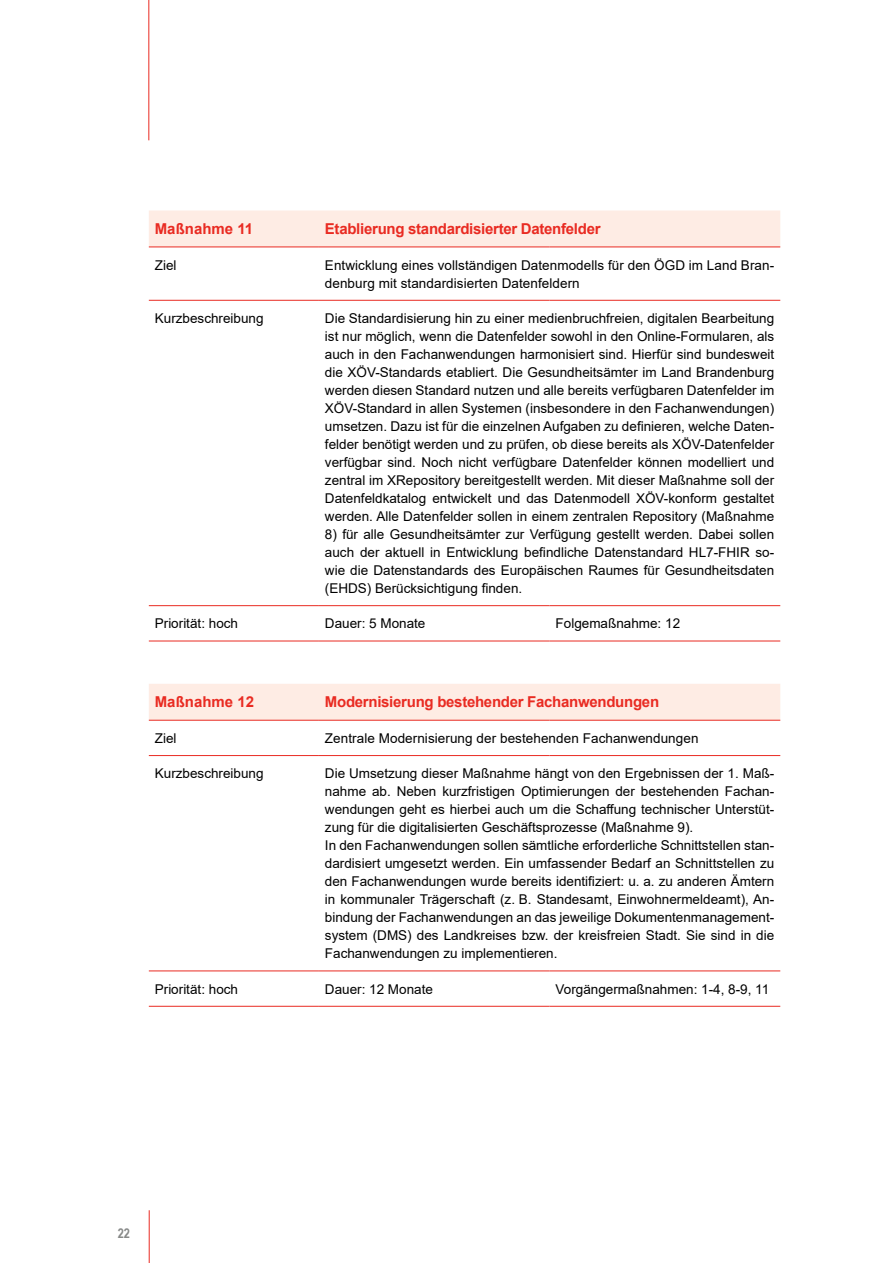
<style>
.page{position:relative;width:893px;height:1263px;background:#fff}
.page>*{position:absolute;margin:0;border:0;box-sizing:border-box;transform-origin:0 0}
.Fließtext{font:700 15px "Arial";letter-spacing:-.02em;color:#e92b22}
.Fließtext-2{font:700 15px "Arial";color:#e92b22}
.Fließtext-3{font:13.5px/18px "Arial";color:#000;text-align:justify}
.t1{font:700 13.5px "Arial Narrow";color:#878988}
</style>
<div class="page">
<hr style="left:148px;top:0;width:1px;height:140px;background:#e92b22">
<hr style="left:149px;top:1210px;width:1px;height:53px;background:#e92b22">
<div style="left:149px;top:210px;width:631px;height:37px;background:#feece4"></div>
<hr style="left:149px;top:300px;width:170px;height:1px;background:#e92b22">
<hr style="left:319px;top:300px;width:231px;height:1px;background:#e92b22">
<hr style="left:550px;top:300px;width:230px;height:1px;background:#e92b22">
<hr style="left:149px;top:605px;width:170px;height:1px;background:#e92b22">
<hr style="left:319px;top:605px;width:231px;height:1px;background:#e92b22">
<hr style="left:550px;top:605px;width:230px;height:1px;background:#e92b22">
<hr style="left:149px;top:641px;width:170px;height:1px;background:#e92b22">
<hr style="left:319px;top:641px;width:231px;height:1px;background:#e92b22">
<hr style="left:550px;top:641px;width:230px;height:1px;background:#e92b22">
<hr style="left:149px;top:247px;width:170px;height:1px;background:#e92b22">
<hr style="left:319px;top:247px;width:231px;height:1px;background:#e92b22">
<hr style="left:550px;top:247px;width:230px;height:1px;background:#e92b22">
<div style="left:149px;top:684px;width:631px;height:36px;background:#feece4"></div>
<hr style="left:149px;top:755px;width:170px;height:1px;background:#e92b22">
<hr style="left:319px;top:755px;width:231px;height:1px;background:#e92b22">
<hr style="left:550px;top:755px;width:230px;height:1px;background:#e92b22">
<hr style="left:149px;top:970px;width:170px;height:1px;background:#e92b22">
<hr style="left:319px;top:970px;width:231px;height:1px;background:#e92b22">
<hr style="left:550px;top:970px;width:230px;height:1px;background:#e92b22">
<hr style="left:149px;top:1006px;width:170px;height:1px;background:#e92b22">
<hr style="left:319px;top:1006px;width:231px;height:1px;background:#e92b22">
<hr style="left:550px;top:1006px;width:230px;height:1px;background:#e92b22">
<hr style="left:149px;top:720px;width:170px;height:1px;background:#e92b22">
<hr style="left:319px;top:720px;width:231px;height:1px;background:#e92b22">
<hr style="left:550px;top:720px;width:230px;height:1px;background:#e92b22">
<p class="Fließtext-2" style="left:155px;top:218px;width:100px">Maßnahme 11</p>
<p class="Fließtext" style="left:325px;top:218px;width:277px">Etablierung standardisierter Datenfelder</p>
<p class="Fließtext-3" style="left:155px;top:256px;width:23px">Ziel</p>
<p class="Fließtext-3" style="left:325px;top:256px;width:451px">Entwicklung eines vollständigen Datenmodells für den ÖGD im Land Bran&shy;denburg mit standardisierten Datenfeldern</p>
<p class="Fließtext-3" style="left:155px;top:309px;width:110px">Kurzbeschreibung</p>
<p class="Fließtext-3" style="left:325px;top:309px;width:451px">Die Standardisierung hin zu einer medienbruchfreien, digitalen Bearbeitung ist nur möglich, wenn die Datenfelder sowohl in den Online-Formularen, als auch in den Fachanwendungen harmonisiert sind. Hierfür sind bundesweit die XÖV-Standards etabliert. Die Gesundheitsämter im Land Brandenburg werden diesen Standard nutzen und alle bereits verfügbaren Datenfelder im XÖV-Standard in allen Systemen (insbesondere in den Fachanwendungen) umsetzen. Dazu ist für die einzelnen Aufgaben zu definieren, welche Daten&shy;felder benötigt werden und zu prüfen, ob diese bereits als XÖV-Datenfelder verfügbar sind. Noch nicht verfügbare Datenfelder können modelliert und zentral im XRepository bereitgestellt werden. Mit dieser Maßnahme soll der Datenfeldkatalog entwickelt und das Datenmodell XÖV-konform gestaltet werden. Alle Datenfelder sollen in einem zentralen Repository (Maßnahme</p>
<p class="Fließtext-3" style="left:325px;top:525px;width:451px">8) für alle Gesundheitsämter zur Verfügung gestellt werden. Dabei sollen auch der aktuell in Entwicklung befindliche Datenstandard HL7-FHIR so&shy;wie die Datenstandards des Europäischen Raumes für Gesundheitsdaten (EHDS) Berücksichtigung finden.</p>
<p class="Fließtext-3" style="left:155px;top:614px;width:85px">Priorität: hoch</p>
<p class="Fließtext-3" style="left:325px;top:614px;width:102px">Dauer: 5 Monate</p>
<p class="Fließtext-3" style="left:556px;top:614px;width:126px">Folgemaßnahme: 12</p>
<p class="Fließtext-2" style="left:155px;top:692px;width:101px">Maßnahme 12</p>
<p class="Fließtext" style="left:325px;top:692px;width:336px">Modernisierung bestehender Fachanwendungen</p>
<p class="Fließtext-3" style="left:155px;top:729px;width:23px">Ziel</p>
<p class="Fließtext-3" style="left:325px;top:729px;width:375px">Zentrale Modernisierung der bestehenden Fachanwendungen</p>
<p class="Fließtext-3" style="left:155px;top:764px;width:110px">Kurzbeschreibung</p>
<p class="Fließtext-3" style="left:325px;top:764px;width:451px">Die Umsetzung dieser Maßnahme hängt von den Ergebnissen der 1. Maß&shy;nahme ab. Neben kurzfristigen Optimierungen der bestehenden Fachan&shy;wendungen geht es hierbei auch um die Schaffung technischer Unterstüt&shy;zung für die digitalisierten Geschäftsprozesse (Maßnahme 9).</p>
<p class="Fließtext-3" style="left:325px;top:836px;width:451px">In den Fachanwendungen sollen sämtliche erforderliche Schnittstellen stan&shy;dardisiert umgesetzt werden. Ein umfassender Bedarf an Schnittstellen zu den Fachanwendungen wurde bereits identifiziert: u. a. zu anderen Ämtern in kommunaler Trägerschaft (z. B. Standesamt, Einwohnermeldeamt), An&shy;bindung der Fachanwendungen an das jeweilige Dokumentenmanagement&shy;system (DMS) des Landkreises bzw. der kreisfreien Stadt. Sie sind in die Fachanwendungen zu implementieren.</p>
<p class="Fließtext-3" style="left:155px;top:980px;width:85px">Priorität: hoch</p>
<p class="Fließtext-3" style="left:325px;top:980px;width:110px">Dauer: 12 Monate</p>
<p class="Fließtext-3" style="left:556px;top:980px;width:215px">Vorgängermaßnahmen: 1-4, 8-9, 11</p>
<p class="t1" style="left:118px;top:1223px;width:14px">22</p>
</div>
